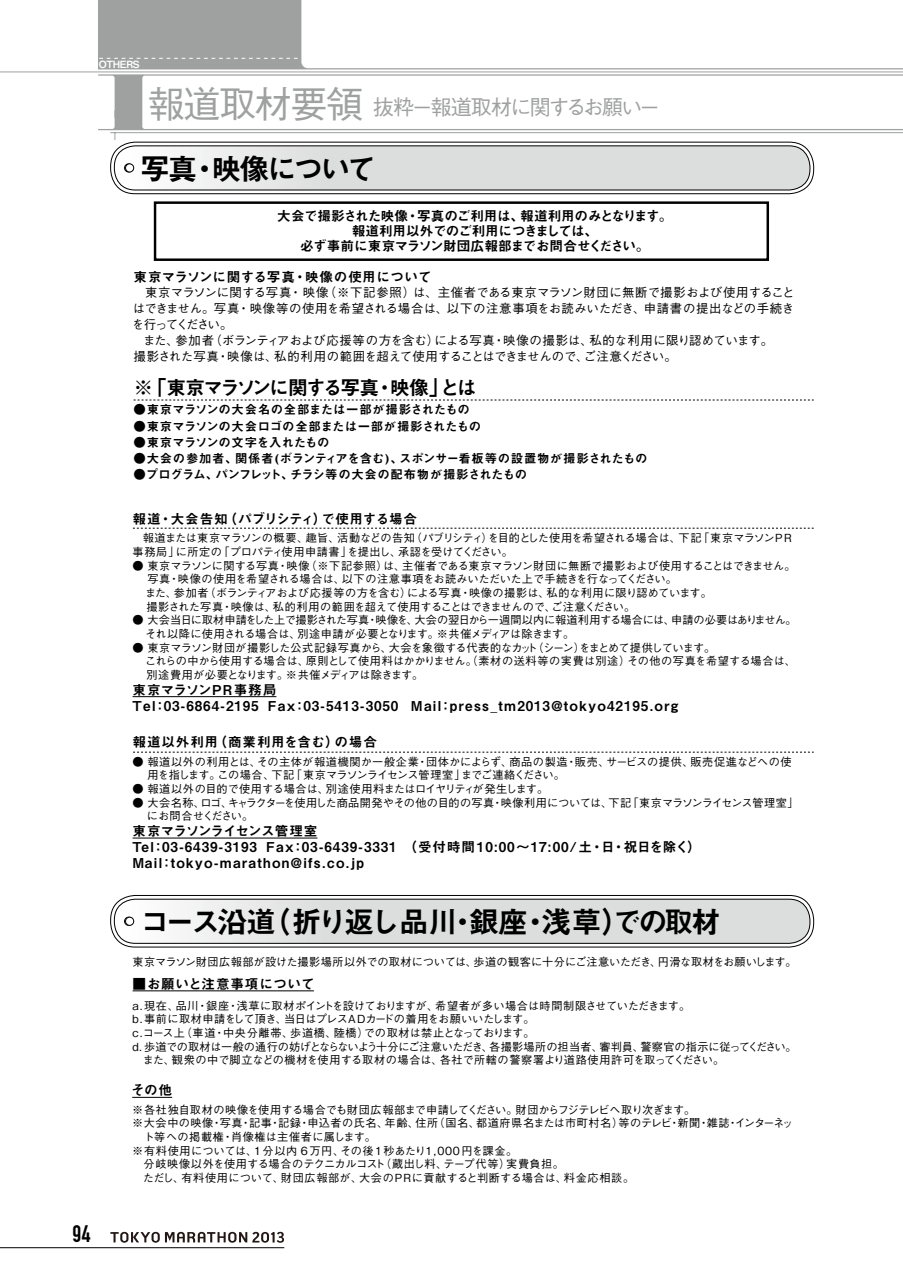
<style>
.page{position:relative;width:903px;height:1275px;background:#fff}
.page>*{position:absolute;margin:0;border:0;box-sizing:border-box;transform-origin:0 0}
.t1{font:29.75px "Midashi Go Pro MB31";letter-spacing:-.095em;color:#000}
.t2{font:23.62px "DIN Engschrift Alternate";color:#000}
.t3{font:500 21px "Gothic BBB Pro";letter-spacing:-.095em;color:#9fa0a0}
.t4{font:19.78px "Midashi Go Pro MB31";letter-spacing:-.115em;color:#000}
.t5{font:13.65px/16.1px "Midashi Go Pro MB31";letter-spacing:.06em;color:#000}
.t6{font:13.65px/14.9px "Midashi Go Pro MB31";letter-spacing:-.025em;color:#000;text-align:center}
.t7{font:13.65px "Midashi Go Pro MB31";letter-spacing:.035em;color:#000}
.t8{font:13.65px "Midashi Go Pro MB31";letter-spacing:-.005em;color:#000}
.t9{font:500 12.42px/16.1px "Gothic BBB Pro";letter-spacing:-.005em;color:#000}
.t10{font:12.42px "Midashi Go Pro MB31";letter-spacing:-.01em;color:#000}
.t11{font:12.42px "Midashi Go Pro MB31";letter-spacing:-.03em;color:#000}
.t12{font:12.42px "Midashi Go Pro MB31";letter-spacing:.015em;color:#000}
.t13{font:500 11.2px/13.7px "Gothic BBB Pro";color:#000}
.t14{font:500 11.2px/13.7px "Gothic BBB Pro";letter-spacing:.035em;color:#000}
.t15{font:500 11.2px/13.7px "Gothic BBB Pro";letter-spacing:-.025em;color:#000}
.t16{font:500 11.2px/13.7px "Gothic BBB Pro";letter-spacing:-.02em;color:#000}
.t17{font:9.97px "Midashi Go Pro MB31";letter-spacing:-.04em;color:#fff}
.s1{font-size:37.27px}
</style>
<div class="page">
<hr style="left:133px;top:696px;width:143px;height:1px;background:#000">
<hr style="left:133px;top:838px;width:184px;height:1px;background:#000">
<hr style="left:132px;top:1097px;width:40px;height:1px;background:#000">
<hr style="left:133px;top:990px;width:181px;height:1px;background:#000">
<div style="left:110px;top:895px;width:704px;height:52px;border:1px solid #000;border-radius:24px"></div>
<svg style="left:114px;top:899px;width:696px;height:44px"></svg>
<div style="left:114px;top:899px;width:696px;height:45px;border:1px solid #000;border-radius:21px"></div>
<div style="left:124px;top:917px;width:9px;height:9px;border:1px solid #000;border-radius:50%"></div>
<div style="left:126px;top:917px;width:8px;height:8px;background:#fff;border-radius:50%"></div>
<div style="left:125px;top:917px;width:9px;height:9px;border:1px solid #000;border-radius:50%"></div>
<hr style="left:0;top:72px;width:903px;height:1px;background:#9fa0a0">
<svg style="left:98px;top:0;width:805px;height:69px"></svg>
<svg style="left:99px;top:58px;width:199px;height:1px"></svg>
<svg style="left:133px;top:528px;width:681px;height:1px"></svg>
<svg style="left:133px;top:752px;width:681px;height:1px"></svg>
<div style="left:154px;top:201px;width:615px;height:60px;border:2px solid #000"></div>
<svg style="left:134px;top:400px;width:680px;height:1px"></svg>
<div style="left:110px;top:142px;width:704px;height:52px;border:1px solid #000;border-radius:24px"></div>
<svg style="left:114px;top:146px;width:696px;height:44px"></svg>
<div style="left:114px;top:146px;width:696px;height:44px;border:1px solid #000;border-radius:21px"></div>
<div style="left:124px;top:164px;width:9px;height:8px;border:1px solid #000;border-radius:50%"></div>
<div style="left:126px;top:164px;width:8px;height:8px;background:#fff;border-radius:50%"></div>
<div style="left:125px;top:164px;width:9px;height:8px;border:1px solid #000;border-radius:50%"></div>
<svg style="left:110px;top:1232px;width:174px;height:11px"></svg>
<hr style="left:0;top:1247px;width:284px;height:1px;background:#000">
<svg style="left:98px;top:74px;width:805px;height:66px"></svg>
<p class="t17" style="left:99px;top:56px;width:42px">OTHERS</p>
<p class="t3" style="left:148px;top:91px;width:514px"><span class="s1">報道取材要領</span> 抜粋ー報道取材に関するお願いー</p>
<p class="t1" style="left:140px;top:145px;width:238px">写真・映像について</p>
<p class="t6" style="left:277px;top:207px;width:397px">大会で撮影された映像・写真のご利用は、報道利用のみとなります。報道利用以外でのご利用につきましては、<br>必ず事前に東京マラソン財団広報部までお問合せください。</p>
<p class="t7" style="left:134px;top:266px;width:300px">東京マラソンに関する写真・映像の使用について</p>
<p class="t9" style="left:132px;top:282px;width:664px">　東京マラソンに関する写真・映像（※下記参照）は、主催者である東京マラソン財団に無断で撮影および使用することはできません。写真・映像等の使用を希望される場合は、以下の注意事項をお読みいただき、申請書の提出などの手続きを行ってください。<br>　また、参加者（ボランティアおよび応援等の方を含む）による写真・映像の撮影は、私的な利用に限り認めています。<br>撮影された写真・映像は、私的利用の範囲を超えて使用することはできませんので、ご注意ください。</p>
<p class="t4" style="left:134px;top:372px;width:344px">※「東京マラソンに関する写真・映像」とは</p>
<p class="t12" style="left:134px;top:400px;width:338px">●東京マラソンの大会名の全部または一部が撮影されたもの</p>
<p class="t10" style="left:134px;top:416px;width:349px">●東京マラソンの大会ロゴの全部または一部が撮影されたもの</p>
<p class="t10" style="left:134px;top:432px;width:198px">●東京マラソンの文字を入れたもの</p>
<p class="t10" style="left:134px;top:448px;width:515px">●大会の参加者、関係者(ボランティアを含む)、スポンサー看板等の設置物が撮影されたもの</p>
<p class="t11" style="left:134px;top:464px;width:395px">●プログラム、パンフレット、チラシ等の大会の配布物が撮影されたもの</p>
<p class="t8" style="left:133px;top:508px;width:286px">報道・大会告知（パブリシティ）で使用する場合</p>
<p class="t13" style="left:133px;top:530px;width:661px">　報道または東京マラソンの概要、趣旨、活動などの告知（パブリシティ）を目的とした使用を希望される場合は、下記「東京マラソンPR事務局」に所定の「プロパティ使用申請書」を提出し、承認を受けてください。</p>
<p class="t13" style="left:133px;top:557px;width:664px">● 東京マラソンに関する写真・映像（※下記参照）は、主催者である東京マラソン財団に無断で撮影および使用することはできません。</p>
<p class="t13" style="left:133px;top:571px;width:546px">　 写真・映像の使用を希望される場合は、以下の注意事項をお読みいただいた上で手続きを行なってください。</p>
<p class="t13" style="left:136px;top:585px;width:577px">　また、参加者（ボランティアおよび応援等の方を含む）による写真・映像の撮影は、私的な利用に限り認めています。</p>
<p class="t15" style="left:136px;top:598px;width:500px">　撮影された写真・映像は、私的利用の範囲を超えて使用することはできませんので、ご注意ください。</p>
<p class="t15" style="left:136px;top:612px;width:662px;text-indent:-4px">● 大会当日に取材申請をした上で撮影された写真・映像を、大会の翌日から一週間以内に報道利用する場合には、申請の必要はありません。　それ以降に使用される場合は、別途申請が必要となります。※共催メディアは除きます。</p>
<p class="t13" style="left:136px;top:639px;width:661px;text-indent:-4px">● 東京マラソン財団が撮影した公式記録写真から、大会を象徴する代表的なカット（シーン）をまとめて提供しています。<br>　これらの中から使用する場合は、原則として使用料はかかりません。（素材の送料等の実費は別途）その他の写真を希望する場合は、　別途費用が必要となります。※共催メディアは除きます。</p>
<p class="t5" style="left:133px;top:680px;width:547px">東京マラソンPR事務局<br>Tel：03-6864-2195 Fax：03-5413-3050　Mail：press_tm2013@tokyo42195.org</p>
<p class="t5" style="left:133px;top:733px;width:246px">報道以外利用（商業利用を含む）の場合</p>
<p class="t13" style="left:133px;top:753px;width:661px">● 報道以外の利用とは、その主体が報道機関か一般企業・団体かによらず、商品の製造・販売、サービスの提供、販売促進などへの使　 用を指します。この場合、下記「東京マラソンライセンス管理室」までご連絡ください。</p>
<p class="t13" style="left:133px;top:780px;width:417px">● 報道以外の目的で使用する場合は、別途使用料またはロイヤリティが発生します。</p>
<p class="t16" style="left:133px;top:794px;width:668px">● 大会名称、ロゴ、キャラクターを使用した商品開発やその他の目的の写真・映像利用については、下記「東京マラソンライセンス管理室」　 にお問合せください。</p>
<p class="t5" style="left:133px;top:821px;width:570px">東京マラソンライセンス管理室<br>Tel：03-6439-3193 Fax：03-6439-3331　（受付時間10:00～17:00/土・日・祝日を除く）<br>Mail：tokyo-marathon@ifs.co.jp</p>
<p class="t1" style="left:140px;top:898px;width:582px">コース沿道（折り返し品川・銀座・浅草）での取材</p>
<p class="t13" style="left:133px;top:954px;width:665px">東京マラソン財団広報部が設けた撮影場所以外での取材については、歩道の観客に十分にご注意いただき、円滑な取材をお願いします。</p>
<p class="t7" style="left:133px;top:973px;width:184px">■お願いと注意事項について</p>
<p class="t13" style="left:133px;top:997px;width:665px">a.現在、品川・銀座・浅草に取材ポイントを設けておりますが、希望者が多い場合は時間制限させていただきます。<br>b.事前に取材申請をして頂き、当日はプレスAＤカードの着用をお願いいたします。<br>c.コース上（車道・中央分離帯、歩道橋、陸橋）での取材は禁止となっております。<br>d. 歩道での取材は一般の通行の妨げとならないよう十分にご注意いただき、各撮影場所の担当者、審判員、警察官の指示に従ってください。　また、観衆の中で脚立などの機材を使用する取材の場合は、各社で所轄の警察署より道路使用許可を取ってください。</p>
<p class="t7" style="left:131px;top:1079px;width:43px">その他</p>
<p class="t14" style="left:132px;top:1101px;width:663px">※各社独自取材の映像を使用する場合でも財団広報部まで申請してください。財団からフジテレビへ取り次ぎます。<br>※大会中の映像・写真・記事・記録・申込者の氏名、年齢、住所（国名、都道府県名または市町村名）等のテレビ・新聞・雑誌・インターネッ　ト等への掲載権・肖像権は主催者に属します。<br>※有料使用については、1分以内 6万円、その後1秒あたり1,000円を課金。<br>　分岐映像以外を使用する場合のテクニカルコスト（蔵出し料、テープ代等）実費負担。<br>　ただし、有料使用について、財団広報部が、大会のPRに貢献すると判断する場合は、料金応相談。</p>
<p class="t2" style="left:72px;top:1220px;width:20px">94</p>
</div>
